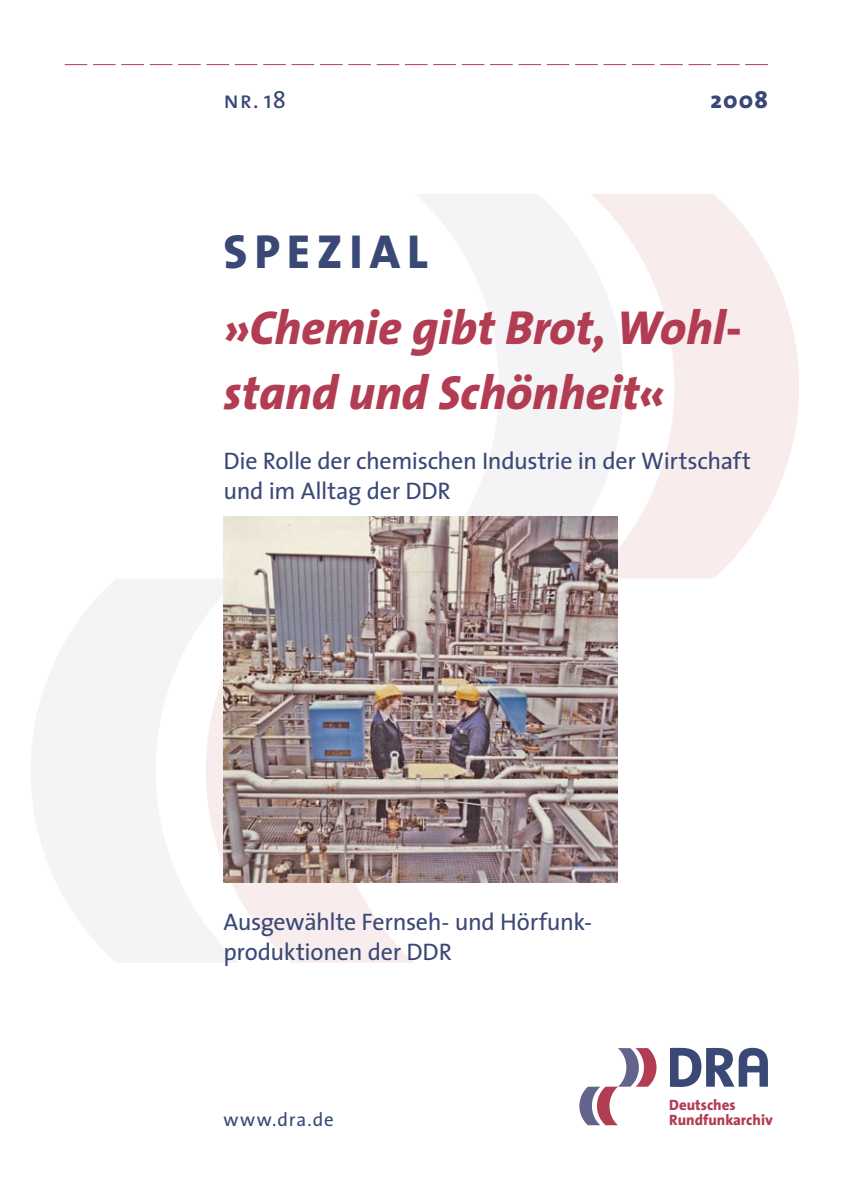
<style>
.page{position:relative;width:844px;height:1196px;background:#fff}
.page>*{position:absolute;margin:0;border:0;box-sizing:border-box;transform-origin:0 0}
.t1{font:italic 800 48px/64.6px "The Sans";color:#b23c52}
.t2{font:800 48px "The Sans";letter-spacing:.145em;color:#3a4876}
.t3{font:24px/30px "The Sans";letter-spacing:-.015em;color:#3a4876}
.t4{font:24px "The Sans Caps";color:#3a4876}
.t5{font:800 24px "The Sans";color:#3a4876}
.t6{font:19px "The Sans";letter-spacing:.05em;color:#3a4876}
.t7{font:800 15px/15.4px "The Sans";color:#b23c52}
.s1{font-family:"The Sans"}
</style>
<div class="page">
<svg style="left:579px;top:1048px;width:77px;height:77px"></svg>
<svg style="left:670px;top:1047px;width:98px;height:39px"></svg>
<svg style="left:65px;top:64px;width:703px;height:1px"></svg>
<svg style="left:31px;top:579px;width:175px;height:383px;fill:#f4f3f6"></svg>
<svg style="left:206px;top:579px;width:209px;height:383px;fill:#f8edec"></svg>
<svg style="left:623px;top:194px;width:176px;height:384px;fill:#f8edec"></svg>
<svg style="left:416px;top:194px;width:207px;height:384px;fill:#f4f3f6"></svg>
<img style="left:223px;top:516px;width:394px;height:366px">
<p class="t4" style="left:223px;top:85px;width:64px">nr. <span class="s1">18</span></p>
<p class="t5" style="left:710px;top:85px;width:59px">2008</p>
<h1 class="t2" style="left:223px;top:224px;width:206px">SPEZIAL</h1>
<h1 class="t1" style="left:223px;top:300px;width:520px">»Chemie gibt Brot, Wohl&shy;stand und Schönheit«</h1>
<p class="t3" style="left:223px;top:447px;width:529px">Die Rolle der chemischen Industrie in der Wirtschaft und im Alltag der DDR</p>
<p class="t3" style="left:223px;top:909px;width:370px">Ausgewählte Fernseh- und Hörfunk&shy;produktionen der DDR</p>
<p class="t6" style="left:223px;top:1111px;width:112px">www.dra.de</p>
<p class="t7" style="left:669px;top:1096px;width:105px">Deutsches<br>Rundfunkarchiv</p>
</div>
